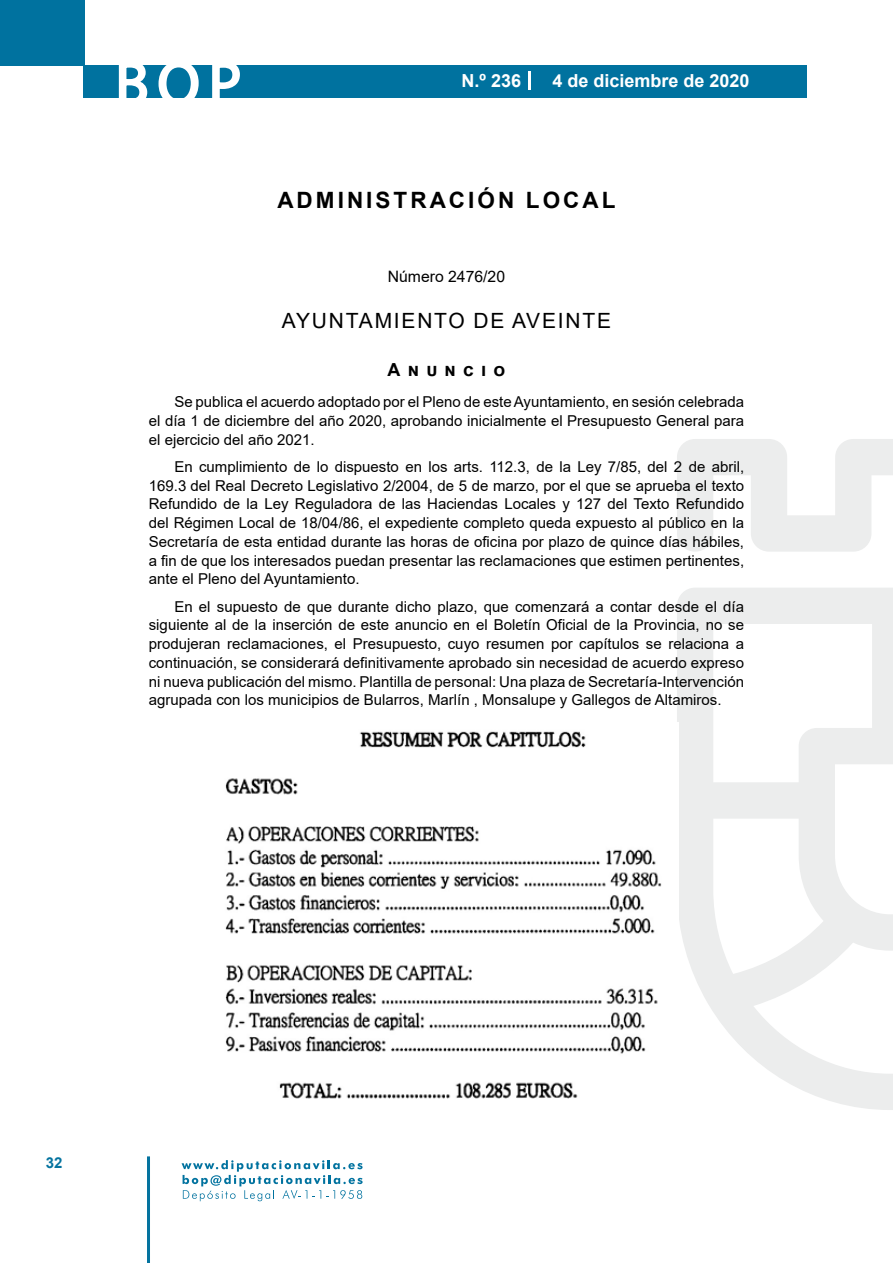
<style>
.page{position:relative;width:893px;height:1263px;background:#fff}
.page>*{position:absolute;margin:0;border:0;box-sizing:border-box;transform-origin:0 0}
.t1{font:500 61.5px "Avant Garde";color:#fff}
.t2{font:700 22.5px "Arial";letter-spacing:.135em;color:#000}
.t3{font:21px "Arial";letter-spacing:.085em;color:#000}
.t4{font:700 18px "Arial";color:#fff}
.t5{font:700 18px "Arial";letter-spacing:.4em;color:#000}
.t6{font:15.75px "Arial";color:#000}
.t7{font:15px/18.8px "Arial";color:#000;text-align:justify}
.t8{font:700 15px "Arial";color:#04739f}
</style>
<div class="page">
<div style="left:0;top:0;width:85px;height:65px;background:#00729f"></div>
<div style="left:84px;top:65px;width:723px;height:33px;background:#00729f"></div>
<svg style="left:118px;top:65px;width:30px;height:33px"></svg>
<svg style="left:158px;top:65px;width:41px;height:33px"></svg>
<svg style="left:212px;top:65px;width:28px;height:33px"></svg>
<svg style="left:182px;top:1160px;width:181px;height:41px"></svg>
<hr style="left:147px;top:1156px;width:3px;height:107px;background:#04739f">
<svg style="left:529px;top:71px;width:2px;height:19px"></svg>
<svg style="left:677px;top:439px;width:216px;height:671px"></svg>
<img style="left:225px;top:723px;width:454px;height:387px">
<h1 class="t1" style="left:115px;top:46px;width:128px">BOP</h1>
<p class="t4" style="left:462px;top:68px;width:61px">N.º 236</p>
<p class="t4" style="left:552px;top:68px;width:199px">4 de diciembre de 2020</p>
<h2 class="t2" style="left:277px;top:184px;width:340px">ADMINISTRACIÓN LOCAL</h2>
<p class="t6" style="left:388px;top:266px;width:119px">Número 2476/20</p>
<h3 class="t3" style="left:282px;top:307px;width:331px">AYUNTAMIENTO DE AVEINTE</h3>
<p class="t5" style="left:388px;top:356px;width:119px">Anuncio</p>
<p class="t7" style="left:149px;top:392px;width:597px;text-indent:26px">Se publica el acuerdo adoptado por el Pleno de este Ayuntamiento, en sesión celebrada el día 1 de diciembre del año 2020, aprobando inicialmente el Presupuesto General para el ejercicio del año 2021.</p>
<p class="t7" style="left:149px;top:457px;width:597px;text-indent:26px">En cumplimiento de lo dispuesto en los arts. 112.3, de la Ley 7/85, del 2 de abril, 169.3 del Real Decreto Legislativo 2/2004, de 5 de marzo, por el que se aprueba el texto Refundido de la Ley Reguladora de las Haciendas Locales y 127 del Texto Refundido del Régimen Local de 18/04/86, el expediente completo queda expuesto al público en la Secretaría de esta entidad durante las horas de oficina por plazo de quince días hábiles, a fin de que los interesados puedan presentar las reclamaciones que estimen pertinentes, ante el Pleno del Ayuntamiento.</p>
<p class="t7" style="left:149px;top:597px;width:597px;text-indent:26px">En el supuesto de que durante dicho plazo, que comenzará a contar desde el día siguiente al de la inserción de este anuncio en el Boletín Oficial de la Provincia, no se produjeran reclamaciones, el Presupuesto, cuyo resumen por capítulos se relaciona a continuación, se considerará definitivamente aprobado sin necesidad de acuerdo expreso ni nueva publicación del mismo. Plantilla de personal: Una plaza de Secretaría-Intervención agrupada con los municipios de Bularros, Marlín , Monsalupe y Gallegos de Altamiros.</p>
<p class="t8" style="left:46px;top:1152px;width:18px">32</p>
</div>
